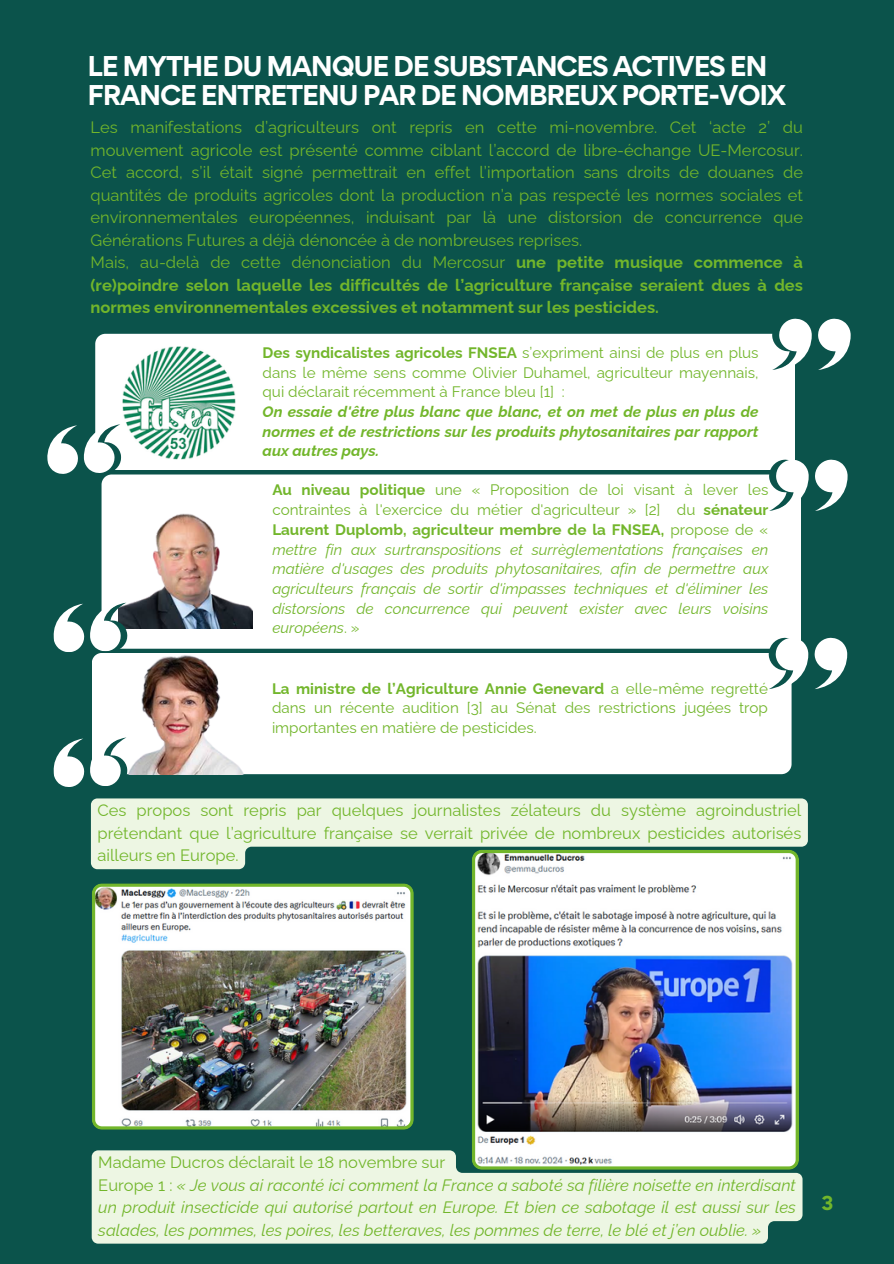
<style>
.page{position:relative;width:894px;height:1264px;background:#fff}
.page>*{position:absolute;margin:0;border:0;box-sizing:border-box;transform-origin:0 0}
.t1{font:700 25.5px/29.2px "Gordita";letter-spacing:-.05em;color:#fff}
.t2{font:700 18px "Gordita";color:#72b62b}
.t3{font:16.5px/22.5px "Raleway";color:#72b62b;text-align:justify}
.t4{font:italic 16.5px/22.5px "Raleway";color:#72b62b;text-align:justify}
.t5{font:700 16.5px/22.5px "Raleway";color:#72b62b;text-align:justify}
.t6{font:italic 15.15px/19.6px "Raleway";color:#72b62b;text-align:justify}
.t7{font:15.15px/19.6px "Raleway";color:#72b62b;text-align:justify}
.t8{font:italic 700 15.15px/19.6px "Raleway";color:#72b62b;text-align:justify}
.s1{font-weight:400}
.s2{font-weight:700}
.s3{font-weight:700;font-style:normal}
.s4{font-style:normal}
</style>
<div class="page">
<div style="left:0;top:0;width:893px;height:1263px;background:#0b534b"></div>
<div style="left:95px;top:334px;width:699px;height:136px;background:#fff"></div>
<img style="left:122px;top:346px;width:114px;height:114px">
<svg style="left:771px;top:318px;width:79px;height:52px"></svg>
<svg style="left:47px;top:424px;width:75px;height:50px"></svg>
<div style="left:101px;top:474px;width:700px;height:174px;background:#fff"></div>
<svg style="left:768px;top:459px;width:79px;height:52px"></svg>
<img style="left:119px;top:494px;width:133px;height:134px">
<svg style="left:53px;top:602px;width:75px;height:50px"></svg>
<div style="left:92px;top:653px;width:699px;height:121px;background:#fff"></div>
<svg style="left:767px;top:637px;width:80px;height:52px"></svg>
<img style="left:112px;top:641px;width:133px;height:133px">
<svg style="left:53px;top:737px;width:75px;height:50px"></svg>
<svg style="left:91px;top:798px;width:716px;height:71px;background:#ccdecd"></svg>
<img style="left:92px;top:883px;width:321px;height:246px">
<img style="left:471px;top:849px;width:327px;height:301px">
<svg style="left:92px;top:1150px;width:710px;height:93px;background:#e3eedb"></svg>
<p class="t1" style="left:88px;top:51px;width:699px">LE MYTHE DU MANQUE DE SUBSTANCES ACTIVES EN<br>FRANCE ENTRETENU PAR DE NOMBREUX PORTE-VOIX</p>
<p class="t3" style="left:90px;top:116px;width:713px">Les manifestations d’agriculteurs ont repris en cette mi-novembre. Cet ‘acte 2’ du mouvement agricole est présenté comme ciblant l’accord de libre-échange UE-Mercosur.<br>Cet accord, s’il était signé permettrait en effet l’importation sans droits de douanes de quantités de produits agricoles dont la production n’a pas respecté les normes sociales et environnementales européennes, induisant par là une distorsion de concurrence que Générations Futures a déjà dénoncée à de nombreuses reprises.</p>
<p class="t5" style="left:90px;top:251px;width:713px"><span class="s1">Mais, au-delà de cette dénonciation du Mercosur</span> une petite musique commence à (re)poindre selon laquelle les difficultés de l’agriculture française seraient dues à des normes environnementales excessives et notamment sur les pesticides.</p>
<p class="t7" style="left:262px;top:343px;width:497px"><span class="s2">Des syndicalistes agricoles FNSEA</span> s’expriment ainsi de plus en plus dans le même sens comme Olivier Duhamel, agriculteur mayennais, qui déclarait récemment à France bleu [1] :</p>
<p class="t8" style="left:262px;top:402px;width:497px">On essaie d'être plus blanc que blanc, et on met de plus en plus de normes et de restrictions sur les produits phytosanitaires par rapport aux autres pays.</p>
<p class="t6" style="left:272px;top:480px;width:497px"><span class="s3">Au niveau politique</span> <span class="s4">une « Proposition de loi visant à lever les contraintes à l'exercice du métier d'agriculteur » [2] du</span> <span class="s3">sénateur Laurent Duplomb, agriculteur membre de la FNSEA,</span> <span class="s4">propose de « </span>mettre fin aux surtranspositions et surrèglementations françaises en matière d'usages des produits phytosanitaires, afin de permettre aux agriculteurs français de sortir d'impasses techniques et d'éliminer les distorsions de concurrence qui peuvent exister avec leurs voisins européens<span class="s4">. »</span></p>
<p class="t7" style="left:272px;top:678px;width:497px"><span class="s2">La ministre de l’Agriculture Annie Genevard</span> a elle-même regretté dans un récente audition [3] au Sénat des restrictions jugées trop importantes en matière de pesticides.</p>
<p class="t3" style="left:97px;top:799px;width:705px">Ces propos sont repris par quelques journalistes zélateurs du système agroindustriel prétendant que l’agriculture française se verrait privée de nombreux pesticides autorisés ailleurs en Europe.</p>
<p class="t3" style="left:98px;top:1151px;width:348px">Madame Ducros déclarait le 18 novembre sur</p>
<p class="t4" style="left:98px;top:1173px;width:699px"><span class="s4">Europe 1 :</span> « Je vous ai raconté ici comment la France a saboté sa filière noisette en interdisant un produit insecticide qui autorisé partout en Europe. Et bien ce sabotage il est aussi sur les salades, les pommes, les poires, les betteraves, les pommes de terre, le blé et j’en oublie. »</p>
<p class="t2" style="left:821px;top:1190px;width:13px">3</p>
</div>
